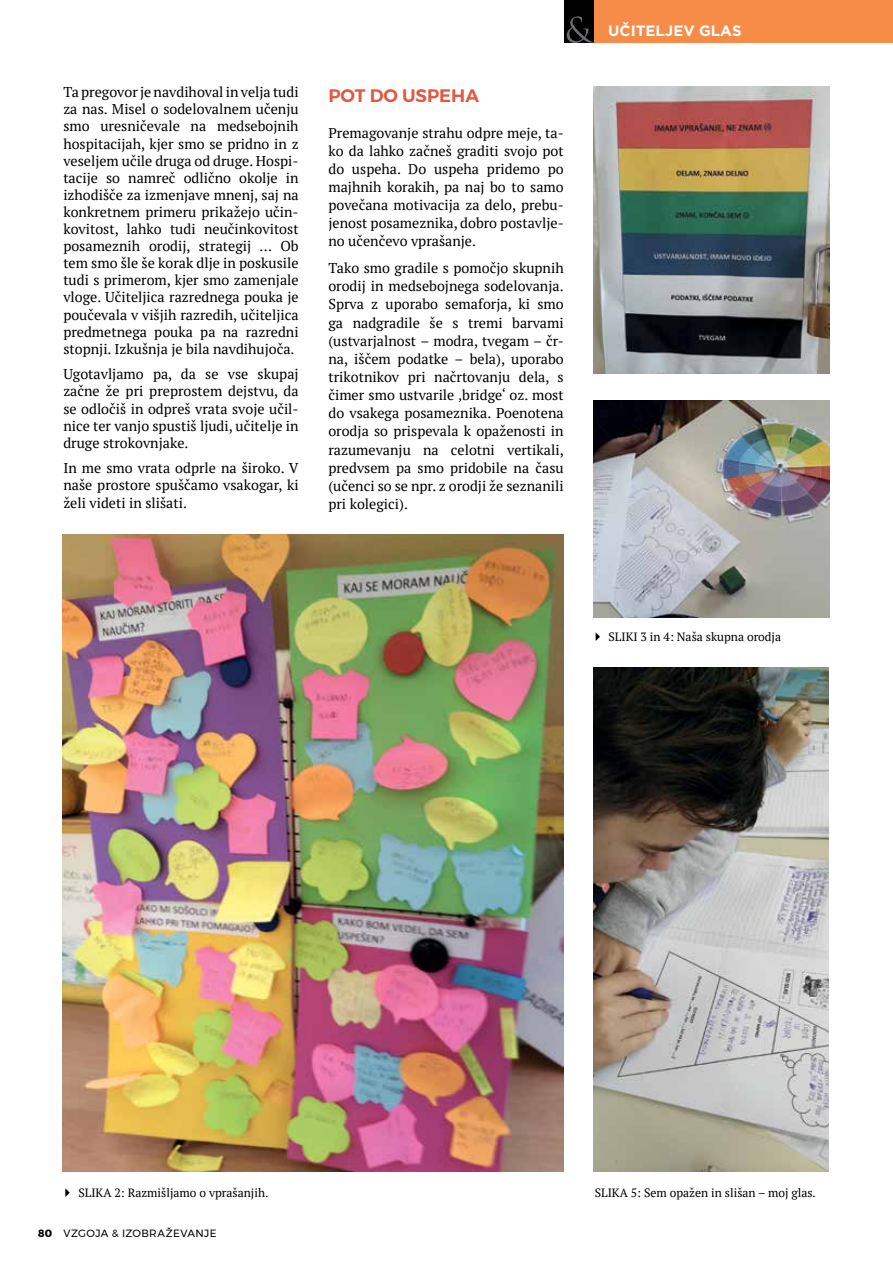
<style>
.page{position:relative;width:893px;height:1263px;background:#fff}
.page>*{position:absolute;margin:0;border:0;box-sizing:border-box;transform-origin:0 0}
.t1{font:600 18px "Montserrat";color:#e05942}
.t2{font:700 15px "Gotham";color:#fff}
.t3{font:14.25px/17.1px "PT Serif";color:#000;text-align:justify}
.t4{font:12px "PT Serif";color:#000}
.t5{font:10.5px "Montserrat";letter-spacing:.04em;color:#000}
.s1{font-weight:700}
</style>
<div class="page">
<div style="left:594px;top:0;width:299px;height:43px;background:#f68c47"></div>
<div style="left:564px;top:0;width:30px;height:43px;background:#000"></div>
<svg style="left:567px;top:16px;width:27px;height:27px"></svg>
<img style="left:63px;top:535px;width:501px;height:636px">
<img style="left:593px;top:86px;width:236px;height:287px">
<img style="left:593px;top:400px;width:236px;height:217px">
<img style="left:593px;top:668px;width:236px;height:503px">
<p class="t3" style="left:63px;top:83px;width:237px">Ta pregovor je navdihoval in velja tudi za nas. Misel o sodelovalnem učenju smo uresničevale na medsebojnih hospitacijah, kjer smo se pridno in z veseljem učile druga od druge. Hospi&shy;tacije so namreč odlično okolje in izhodišče za izmenjave mnenj, saj na konkretnem primeru prikažejo učin&shy;kovitost, lahko tudi neučinkovitost posameznih orodij, strategij … Ob tem smo šle še korak dlje in poskusile tudi s primerom, kjer smo zamenjale vloge. Učiteljica razrednega pouka je poučevala v višjih razredih, učiteljica predmetnega pouka pa na razredni stopnji. Izkušnja je bila navdihujoča.</p>
<p class="t3" style="left:63px;top:366px;width:237px">Ugotavljamo pa, da se vse skupaj začne že pri preprostem dejstvu, da se odločiš in odpreš vrata svoje učil&shy;nice ter vanjo spustiš ljudi, učitelje in druge strokovnjake.</p>
<p class="t3" style="left:63px;top:460px;width:237px">In me smo vrata odprle na široko. V naše prostore spuščamo vsakogar, ki želi videti in slišati.</p>
<p class="t1" style="left:328px;top:82px;width:13px">POT</p>
<p class="t1" style="left:370px;top:82px;width:59px">DO USPE</p>
<p class="t1" style="left:451px;top:82px;width:29px">HA</p>
<p class="t3" style="left:328px;top:123px;width:237px;line-height:18.1px">Premagovanje strahu odpre meje, ta&shy;ko da lahko začneš graditi svojo pot do uspeha. Do uspeha pridemo po majhnih korakih, pa naj bo to samo povečana motivacija za delo, prebu&shy;jenost posameznika, dobro postavlje&shy;no učenčevo vprašanje.</p>
<p class="t3" style="left:328px;top:259px;width:237px;line-height:18.1px">Tako smo gradile s pomočjo skupnih orodij in medsebojnega sodelovanja.<br>Sprva z uporabo semaforja, ki smo ga nadgradile še s tremi barvami (ustvarjalnost – modra, tvegam – čr&shy;na, iščem podatke – bela), uporabo trikotnikov pri načrtovanju dela, s čimer smo ustvarile ‚bridge‘ oz. most do vsakega posameznika. Poenotena orodja so prispevala k opaženosti in razumevanju na celotni vertikali, predvsem pa smo pridobile na času (učenci so se npr. z orodji že seznanili pri kolegici).</p>
<p class="t2" style="left:608px;top:22px;width:135px">UČITELJEV GLAS</p>
<p class="t4" style="left:608px;top:629px;width:174px">SLIKI 3 in 4: Naša skupna orodja</p>
<p class="t4" style="left:78px;top:1185px;width:192px">SLIKA 2: Razmišljamo o vprašanjih.</p>
<p class="t5" style="left:38px;top:1225px;width:178px"><span class="s1">80</span> VZGOJA &amp; IZOBRAŽEVANJE</p>
<p class="t4" style="left:595px;top:1185px;width:223px">SLIKA 5: Sem opažen in slišan – moj glas.</p>
</div>
